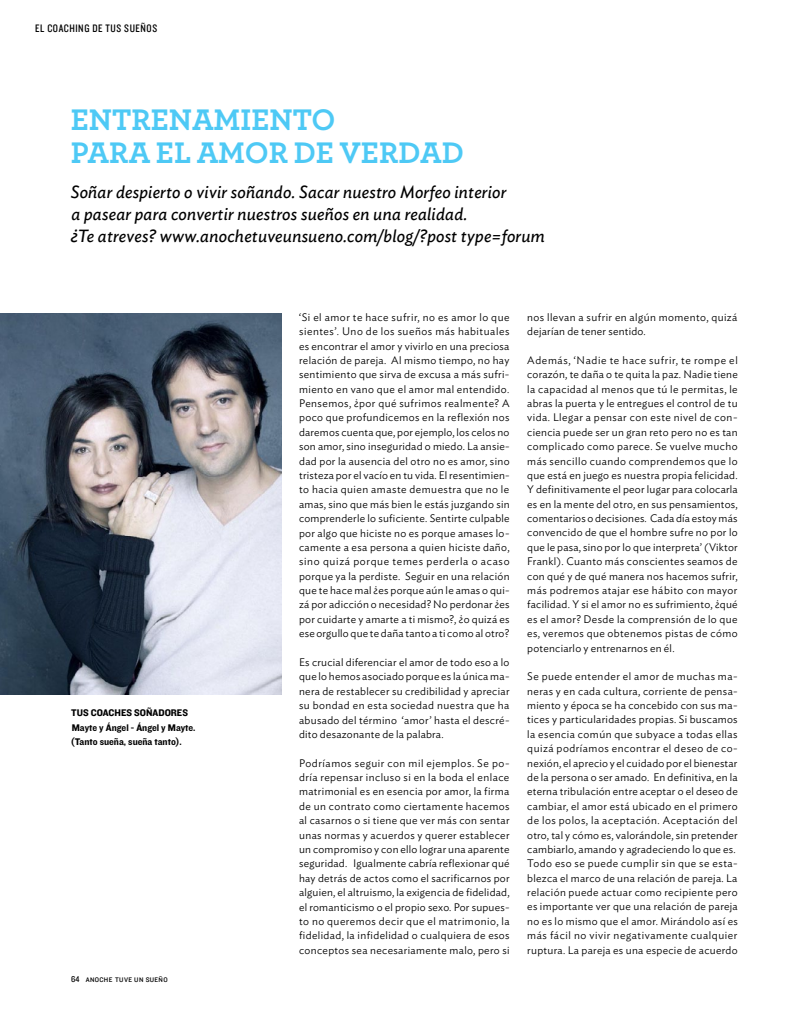
<style>
.page{position:relative;width:798px;height:1028px;background:#fff}
.page>*{position:absolute;margin:0;border:0;box-sizing:border-box;transform-origin:0 0}
.t1{font:700 31.25px/32.5px "Archer";color:#4ec9f5}
.t2{font:italic 17.5px/21.5px "Ideal Sans";letter-spacing:.01em;color:#000}
.t3{font:11.25px "Knockout 29 Junior Ltweight";letter-spacing:.05em;color:#000}
.t4{font:300 10.88px/14.4px "Ideal Sans";letter-spacing:.025em;color:#000;text-align:justify}
.t5{font:10px/14.4px "Knockout 51 Middleweight";color:#000}
.t6{font:6.88px "Knockout 31 Junior Middlewt";letter-spacing:.05em;color:#000}
.s1{font-family:"Knockout 30 Junior Welterwt";font-size:8.75px}
</style>
<div class="page">
<img style="left:0;top:313px;width:281px;height:382px">
<p class="t3" style="left:35px;top:21px;width:123px">EL COACHING DE TUS SUEÑOS</p>
<p class="t1" style="left:71px;top:101px;width:394px">ENTRENAMIENTO<br>PARA EL AMOR DE VERDAD</p>
<p class="t2" style="left:70px;top:180px;width:476px">Soñar despierto o vivir soñando. Sacar nuestro Morfeo interior<br>a pasear para convertir nuestros sueños en una realidad.<br>¿Te atreves? www.anochetuveunsueno.com/blog/?post type=forum</p>
<p class="t5" style="left:71px;top:705px;width:126px">TUS COACHES SOÑADORES<br>Mayte y Ángel - Ángel y Mayte. (Tanto sueña, sueña tanto).</p>
<p class="t6" style="left:71px;top:975px;width:98px"><span class="s1">64</span> ANOCHE TUVE UN SUEÑO</p>
<p class="t4" style="left:299px;top:309px;width:212px">‘Si el amor te hace sufrir, no es amor lo que sientes’. Uno de los sueños más habituales es encontrar el amor y vivirlo en una preciosa relación de pareja. Al mismo tiempo, no hay sentimiento que sirva de excusa a más sufri&shy;miento en vano que el amor mal entendido.<br>Pensemos, ¿por qué sufrimos realmente? A poco que profundicemos en la reflexión nos daremos cuenta que, por ejemplo, los celos no son amor, sino inseguridad o miedo. La ansie&shy;dad por la ausencia del otro no es amor, sino tristeza por el vacío en tu vida. El resentimien&shy;to hacia quien amaste demuestra que no le amas, sino que más bien le estás juzgando sin comprenderle lo suficiente. Sentirte culpable por algo que hiciste no es porque amases lo&shy;camente a esa persona a quien hiciste daño, sino quizá porque temes perderla o acaso porque ya la perdiste. Seguir en una relación que te hace mal ¿es porque aún le amas o qui&shy;zá por adicción o necesidad? No perdonar ¿es por cuidarte y amarte a ti mismo?, ¿o quizá es ese orgullo que te daña tanto a ti como al otro?</p>
<p class="t4" style="left:299px;top:654px;width:212px">Es crucial diferenciar el amor de todo eso a lo que lo hemos asociado porque es la única ma&shy;nera de restablecer su credibilidad y apreciar su bondad en esta sociedad nuestra que ha abusado del término ‘amor’ hasta el descré&shy;dito desazonante de la palabra.</p>
<p class="t4" style="left:299px;top:754px;width:212px">Podríamos seguir con mil ejemplos. Se po&shy;dría repensar incluso si en la boda el enlace matrimonial es en esencia por amor, la firma de un contrato como ciertamente hacemos al casarnos o si tiene que ver más con sentar unas normas y acuerdos y querer establecer un compromiso y con ello lograr una aparente seguridad. Igualmente cabría reflexionar qué hay detrás de actos como el sacrificarnos por alguien, el altruismo, la exigencia de fidelidad, el romanticismo o el propio sexo. Por supues&shy;to no queremos decir que el matrimonio, la fidelidad, la infidelidad o cualquiera de esos conceptos sea necesariamente malo, pero si</p>
<p class="t4" style="left:527px;top:309px;width:212px">nos llevan a sufrir en algún momento, quizá dejarían de tener sentido.</p>
<p class="t4" style="left:527px;top:352px;width:212px">Además, ‘Nadie te hace sufrir, te rompe el corazón, te daña o te quita la paz. Nadie tiene la capacidad al menos que tú le permitas, le abras la puerta y le entregues el control de tu vida. Llegar a pensar con este nivel de con&shy;ciencia puede ser un gran reto pero no es tan complicado como parece. Se vuelve mucho más sencillo cuando comprendemos que lo que está en juego es nuestra propia felicidad.<br>Y definitivamente el peor lugar para colocarla es en la mente del otro, en sus pensamientos, comentarios o decisiones. Cada día estoy más convencido de que el hombre sufre no por lo que le pasa, sino por lo que interpreta’ (Viktor Frankl). Cuanto más conscientes seamos de con qué y de qué manera nos hacemos sufrir, más podremos atajar ese hábito con mayor facilidad. Y si el amor no es sufrimiento, ¿qué es el amor? Desde la comprensión de lo que es, veremos que obtenemos pistas de cómo potenciarlo y entrenarnos en él.</p>
<p class="t4" style="left:527px;top:668px;width:212px;text-align:left">Se puede entender el amor de muchas ma&shy;neras y en cada cultura, corriente de pensa&shy;miento y época se ha concebido con sus ma&shy;tices y particularidades propias. Si buscamos la esencia común que subyace a todas ellas quizá podríamos encontrar el deseo de co&shy;nexión, el aprecio y el cuidado por el bienestar de la persona o ser amado. En definitiva, en la eterna tribulación entre aceptar o el deseo de cambiar, el amor está ubicado en el primero de los polos, la aceptación. Aceptación del otro, tal y cómo es, valorándole, sin pretender cambiarlo, amando y agradeciendo lo que es.<br>Todo eso se puede cumplir sin que se esta&shy;blezca el marco de una relación de pareja. La relación puede actuar como recipiente pero es importante ver que una relación de pareja no es lo mismo que el amor. Mirándolo así es más fácil no vivir negativamente cualquier ruptura. La pareja es una especie de acuerdo</p>
</div>
